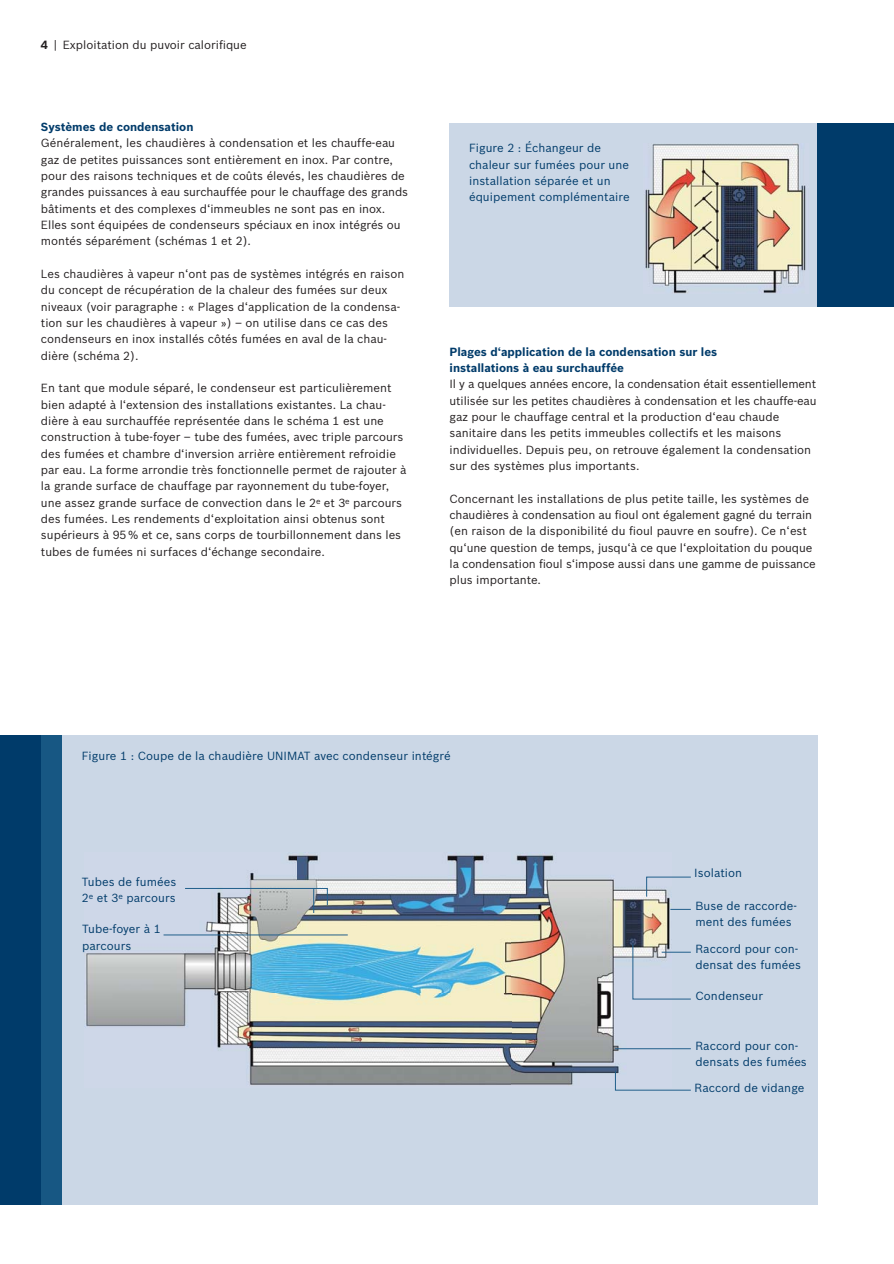
<style>
.page{position:relative;width:894px;height:1264px;background:#fff}
.page>*{position:absolute;margin:0;border:0;box-sizing:border-box;transform-origin:0 0}
.t1{font:11.55px/16.4px "Bosch Sans";color:#231f20}
.t2{font:11.55px/16.4px "Bosch Sans";letter-spacing:.005em;color:#003b6a}
.t3{font:700 11.55px/16.4px "Bosch Sans";color:#003b6a}
.s1{font-weight:700}
</style>
<div class="page">
<div style="left:449px;top:123px;width:367px;height:183px;background:#cbd7e6"></div>
<img style="left:645px;top:143px;width:161px;height:150px">
<div style="left:816px;top:123px;width:77px;height:183px;background:#003b6a"></div>
<div style="left:41px;top:735px;width:775px;height:469px;background:#cbd7e6"></div>
<div style="left:41px;top:735px;width:20px;height:469px;background:#175783"></div>
<img style="left:84px;top:854px;width:587px;height:231px">
<svg style="left:184px;top:887px;width:144px;height:25px"></svg>
<hr style="left:163px;top:934px;width:184px;height:1px;background:#215f8b">
<hr style="left:614px;top:1048px;width:76px;height:1px;background:#215f8b">
<svg style="left:670px;top:908px;width:20px;height:1px"></svg>
<svg style="left:614px;top:1069px;width:77px;height:21px"></svg>
<svg style="left:645px;top:876px;width:46px;height:21px"></svg>
<svg style="left:632px;top:943px;width:59px;height:56px"></svg>
<div style="left:0;top:735px;width:41px;height:469px;background:#003b6a"></div>
<p class="t1" style="left:41px;top:37px;width:207px"><span class="s1">4</span> | Exploitation du puvoir calorifique</p>
<p class="t3" style="left:41px;top:119px;width:154px">Systèmes de condensation</p>
<p class="t1" style="left:41px;top:135px;width:368px">Généralement, les chaudières à condensation et les chauffe-eau gaz de petites puissances sont entièrement en inox. Par contre, pour des raisons techniques et de coûts élevés, les chaudières de grandes puissances à eau surchauffée pour le chauffage des grands bâtiments et des complexes d‘immeubles ne sont pas en inox.<br>Elles sont équipées de condenseurs spéciaux en inox intégrés ou montés séparément (schémas 1 et 2).</p>
<p class="t1" style="left:41px;top:266px;width:365px">Les chaudières à vapeur n‘ont pas de systèmes intégrés en raison du concept de récupération de la chaleur des fumées sur deux niveaux (voir paragraphe : « Plages d‘application de la condensa&shy;tion sur les chaudières à vapeur ») – on utilise dans ce cas des condenseurs en inox installés côtés fumées en aval de la chau&shy;dière (schéma 2).</p>
<p class="t1" style="left:41px;top:380px;width:367px">En tant que module séparé, le condenseur est particulièrement bien adapté à l‘extension des installations existantes. La chau&shy;dière à eau surchauffée représentée dans le schéma 1 est une construction à tube-foyer – tube des fumées, avec triple parcours des fumées et chambre d‘inversion arrière entièrement refroidie par eau. La forme arrondie très fonctionnelle permet de rajouter à la grande surface de chauffage par rayonnement du tube-foyer, une assez grande surface de convection dans le 2<sup>e</sup> et 3<sup>e</sup> parcours des fumées. Les rendements d‘exploitation ainsi obtenus sont supérieurs à 95 % et ce, sans corps de tourbillonnement dans les tubes de fumées ni surfaces d‘échange secondaire.</p>
<p class="t2" style="left:469px;top:141px;width:162px">Figure 2 : Échangeur de chaleur sur fumées pour une installation séparée et un équipement complémentaire</p>
<p class="t3" style="left:449px;top:344px;width:269px">Plages d‘application de la condensation sur les installations à eau surchauffée</p>
<p class="t1" style="left:449px;top:376px;width:368px">Il y a quelques années encore, la condensation était essentiellement utilisée sur les petites chaudières à condensation et les chauffe-eau gaz pour le chauffage central et la production d‘eau chaude sanitaire dans les petits immeubles collectifs et les maisons individuelles. Depuis peu, on retrouve également la condensation sur des systèmes plus importants.</p>
<p class="t1" style="left:449px;top:491px;width:367px">Concernant les installations de plus petite taille, les systèmes de chaudières à condensation au fioul ont également gagné du terrain (en raison de la disponibilité du fioul pauvre en soufre). Ce n‘est qu‘une question de temps, jusqu‘à ce que l‘exploitation du pouque la condensation fioul s‘impose aussi dans une gamme de puissance plus importante.</p>
<p class="t2" style="left:82px;top:748px;width:370px">Figure 1 : Coupe de la chaudière UNIMAT avec condenseur intégré</p>
<p class="t2" style="left:82px;top:873px;width:96px">Tubes de fumées<br>2<sup>e</sup> et 3<sup>e</sup> parcours</p>
<p class="t2" style="left:82px;top:921px;width:80px">Tube-foyer à 1 parcours</p>
<p class="t2" style="left:694px;top:865px;width:49px">Isolation</p>
<p class="t2" style="left:695px;top:898px;width:103px">Buse de raccorde&shy;ment des fumées</p>
<p class="t2" style="left:695px;top:941px;width:107px">Raccord pour con&shy;densat des fumées</p>
<p class="t2" style="left:695px;top:987px;width:69px">Condenseur</p>
<p class="t2" style="left:695px;top:1038px;width:113px">Raccord pour con&shy;densats des fumées</p>
<p class="t2" style="left:694px;top:1079px;width:111px">Raccord de vidange</p>
</div>
